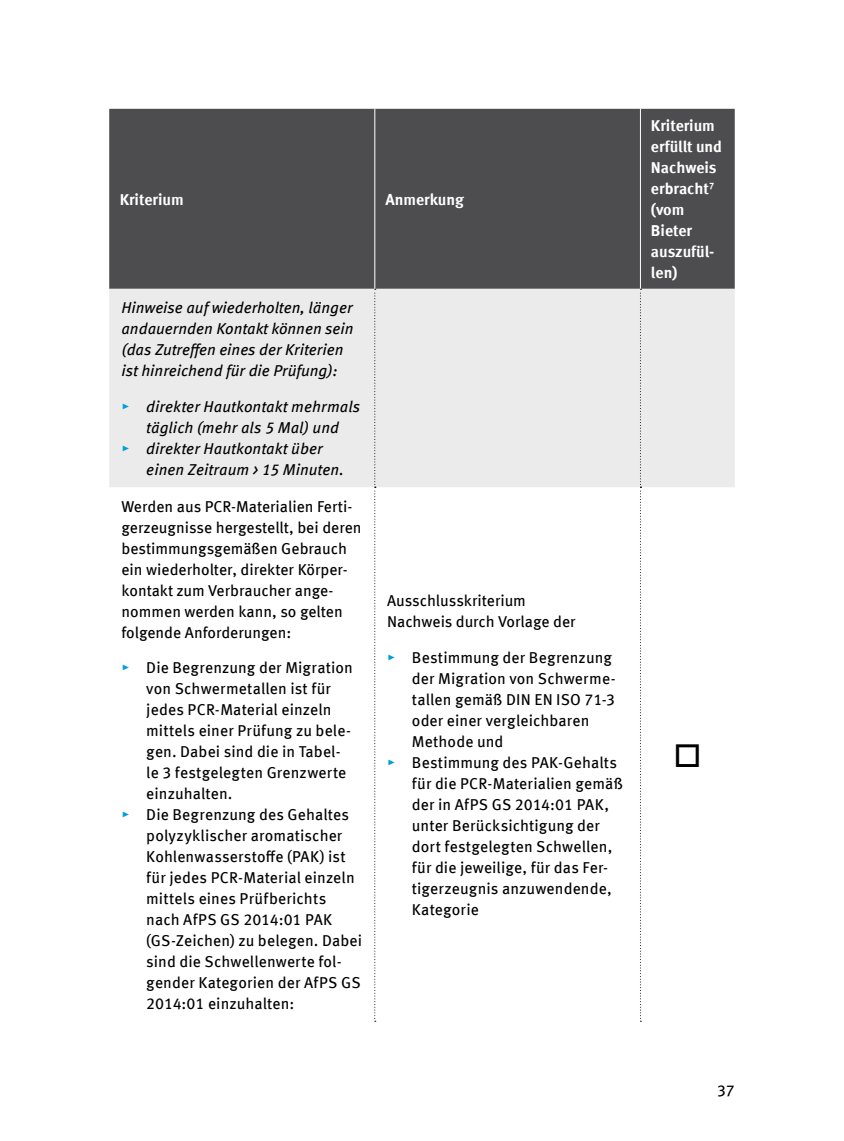
<style>
.page{position:relative;width:844px;height:1141px;background:#fff}
.page>*{position:absolute;margin:0;border:0;box-sizing:border-box;transform-origin:0 0}
.P_Tabelle_RG_Zeile{font:15.75px/21px "Meta Offc";letter-spacing:.005em;color:#000}
.P_Tabelle_RG_Zeile-2{font:italic 15.75px/21px "Meta Offc";color:#000}
.P_Tabelle_RG_Kopf{font:700 15.75px/21px "Meta Offc";color:#fff}
.s1{font-family:"Meta Serif Offc";font-style:normal;color:#009edb}
.s2{font-family:"Meta Serif Offc";color:#009edb}
</style>
<div class="page">
<div style="left:109px;top:109px;width:625px;height:180px;background:#4d4d4f"></div>
<div style="left:109px;top:289px;width:625px;height:198px;background:#ebebec"></div>
<hr style="left:374px;top:109px;width:1px;height:180px;background:#fff">
<hr style="left:639px;top:109px;width:1px;height:180px;background:#fff">
<svg style="left:374px;top:289px;width:2px;height:733px"></svg>
<svg style="left:639px;top:289px;width:2px;height:733px"></svg>
<p class="P_Tabelle_RG_Kopf" style="left:120px;top:189px;width:65px">Kriterium</p>
<p class="P_Tabelle_RG_Kopf" style="left:385px;top:189px;width:80px">Anmerkung</p>
<p class="P_Tabelle_RG_Zeile-2" style="left:121px;top:298px;width:233px">Hinweise auf wiederholten, länger andauernden Kontakt können sein (das Zutreffen eines der Kriterien ist hinreichend für die Prüfung):</p>
<p class="P_Tabelle_RG_Zeile-2" style="left:121px;top:396px;width:240px;text-align:center"><span class="s1">▸</span> direkter Hautkontakt mehrmals täglich (mehr als 5 Mal) und</p>
<p class="P_Tabelle_RG_Zeile-2" style="left:146px;top:438px;width:199px;text-indent:-25px"><span class="s1">▸</span> direkter Hautkontakt über einen Zeitraum &gt; 15 Minuten.</p>
<p class="P_Tabelle_RG_Zeile" style="left:121px;top:496px;width:241px">Werden aus PCR-Materialien Ferti&shy;gerzeugnisse hergestellt, bei deren bestimmungsgemäßen Gebrauch ein wiederholter, direkter Körper&shy;kontakt zum Verbraucher ange&shy;nommen werden kann, so gelten folgende Anforderungen:</p>
<p class="P_Tabelle_RG_Zeile" style="left:146px;top:658px;width:208px;text-indent:-25px"><span class="s2">▸</span> Die Begrenzung der Migration von Schwermetallen ist für jedes PCR-Material einzeln mittels einer Prüfung zu bele&shy;gen. Dabei sind die in Tabel&shy;le 3 festgelegten Grenzwerte einzuhalten.</p>
<p class="P_Tabelle_RG_Zeile" style="left:146px;top:805px;width:217px;text-indent:-25px"><span class="s2">▸</span> Die Begrenzung des Gehaltes polyzyklischer aromatischer<br>Kohlenwasserstoffe (PAK) ist für jedes PCR-Material einzeln mittels eines Prüfberichts nach AfPS GS 2014:01 PAK (GS-Zeichen) zu belegen. Dabei sind die Schwellenwerte fol&shy;gender Kategorien der AfPS GS<br>2014:01 einzuhalten:</p>
<p class="P_Tabelle_RG_Zeile" style="left:387px;top:590px;width:140px">Ausschlusskriterium</p>
<p class="P_Tabelle_RG_Zeile" style="left:387px;top:611px;width:190px">Nachweis durch Vorlage der</p>
<p class="P_Tabelle_RG_Zeile" style="left:412px;top:647px;width:205px;text-indent:-25px"><span class="s2">▸</span> Bestimmung der Begrenzung der Migration von Schwerme&shy;tallen gemäß DIN EN ISO 71-3 oder einer vergleichbaren<br>Methode und</p>
<p class="P_Tabelle_RG_Zeile" style="left:412px;top:752px;width:212px;text-indent:-25px"><span class="s2">▸</span> Bestimmung des PAK-Gehalts für die PCR-Materialien gemäß der in AfPS GS 2014:01 PAK, unter Berücksichtigung der dort festgelegten Schwellen, für die jeweilige, für das Fer&shy;tigerzeugnis anzuwendende,<br>Kategorie</p>
<p class="P_Tabelle_RG_Kopf" style="left:650px;top:116px;width:73px">Kriterium erfüllt und<br>Nachweis erbracht<sup>7</sup></p>
<p class="P_Tabelle_RG_Kopf" style="left:650px;top:200px;width:65px">(vom<br>Bieter auszufül&shy;len)</p>
<p class="P_Tabelle_RG_Zeile" style="left:716px;top:1080px;width:19px">37</p>
</div>
